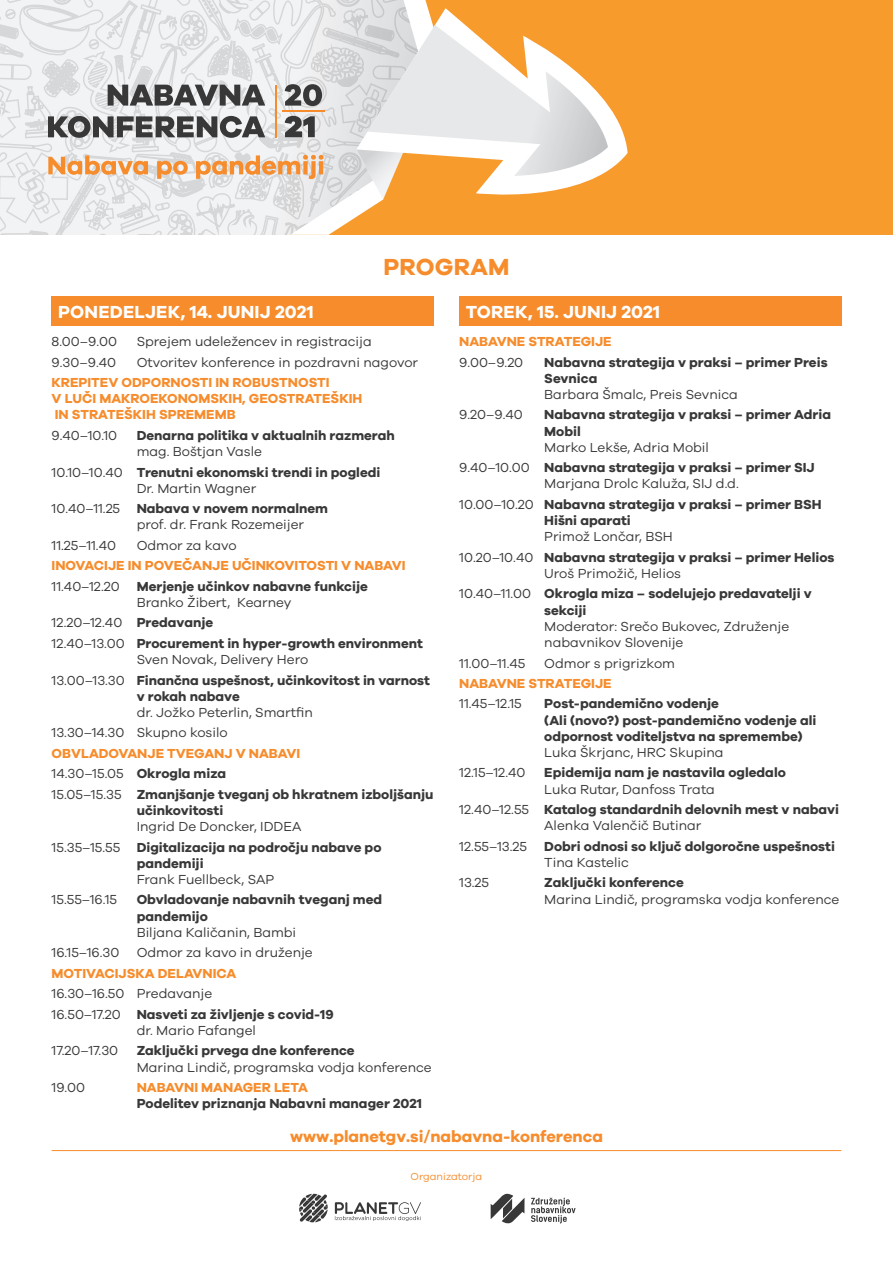
<style>
.page{position:relative;width:893px;height:1263px;background:#fff}
.page>*{position:absolute;margin:0;border:0;box-sizing:border-box;transform-origin:0 0}
.t1{font:700 24px "Galano Grotesque";letter-spacing:.01em;color:#f68c2c}
.t2{font:700 18px "Galano Grotesque";letter-spacing:.01em;color:#fff}
.t3{font:700 16.5px "Galano Grotesque";color:#f68c2c}
.t4{font:700 13.5px/20.4px "Galano Grotesque";color:#383839}
.t5{font:13.5px/20.4px "Galano Grotesque";color:#383839}
.t6{font:700 13.5px/16.2px "Galano Grotesque";color:#f68c2c}
.t7{font:10.5px "Galano Grotesque";color:#f68c2c}
.s1{font-weight:400}
.s2{font-weight:700}
.s3{font-weight:400;color:#383839}
.s4{color:#383839}
.s5{color:#f68c2c}
</style>
<div class="page">
<div style="left:0;top:0;width:893px;height:235px;background:#f89b2d"></div>
<svg style="left:608px;top:105px;width:20px;height:66px"></svg>
<svg style="left:0;top:0;width:608px;height:235px"></svg>
<div style="left:52px;top:296px;width:382px;height:30px;background:#f68c2c"></div>
<div style="left:459px;top:296px;width:382px;height:30px;background:#f68c2c"></div>
<hr style="left:52px;top:1150px;width:789px;height:1px;background:#f68c2c">
<svg style="left:491px;top:1194px;width:33px;height:30px"></svg>
<svg style="left:531px;top:1197px;width:45px;height:26px"></svg>
<svg style="left:299px;top:1194px;width:29px;height:28px"></svg>
<svg style="left:335px;top:1202px;width:86px;height:19px"></svg>
<h1 class="t1" style="left:383px;top:252px;width:128px">PROGRAM</h1>
<h2 class="t2" style="left:58px;top:301px;width:257px">PONEDELJEK, 14. JUNIJ 2021</h2>
<p class="t5" style="left:52px;top:331px;width:67px">8.00–9.00</p>
<p class="t5" style="left:137px;top:331px;width:237px">Sprejem udeležencev in registracija</p>
<p class="t5" style="left:52px;top:351px;width:66px">9.30–9.40</p>
<p class="t5" style="left:137px;top:351px;width:283px">Otvoritev konference in pozdravni nagovor</p>
<p class="t6" style="left:52px;top:374px;width:312px">KREPITEV ODPORNOSTI IN ROBUSTNOSTI<br>V LUČI MAKROEKONOMSKIH, GEOSTRATEŠKIH<br>IN STRATEŠKIH SPREMEMB</p>
<p class="t5" style="left:52px;top:425px;width:67px">9.40–10.10</p>
<p class="t4" style="left:137px;top:425px;width:260px">Denarna politika v aktualnih razmerah</p>
<p class="t4" style="left:52px;top:441px;width:330px;text-indent:85px"><span class="s1">mag. Boštjan Vasle<br>10.10–10.40</span> Trenutni ekonomski trendi in pogledi</p>
<p class="t5" style="left:52px;top:478px;width:278px;text-indent:85px">Dr. Martin Wagner<br>10.40–11.25 <span class="s2">Nabava v novem normalnem</span></p>
<p class="t5" style="left:137px;top:514px;width:169px">prof. dr. Frank Rozemeijer</p>
<p class="t5" style="left:52px;top:535px;width:66px">11.25–11.40</p>
<p class="t5" style="left:137px;top:535px;width:101px">Odmor za kavo</p>
<p class="t6" style="left:52px;top:555px;width:356px;line-height:20.4px">INOVACIJE IN POVEČANJE UČINKOVITOSTI V NABAVI<br><span class="s3">11.40–12.20</span> <span class="s4">Merjenje učinkov nabavne funkcije</span></p>
<p class="t4" style="left:52px;top:592px;width:373px;text-indent:85px"><span class="s1">Branko Žibert, Kearney<br>12.20–12.40</span> Predavanje<br><span class="s1">12.40–13.00</span> Procurement in hyper-growth environment</p>
<p class="t4" style="left:52px;top:649px;width:380px;text-indent:85px"><span class="s1">Sven Novak, Delivery Hero<br>13.00–13.30</span> Finančna uspešnost, učinkovitost in varnost</p>
<p class="t4" style="left:137px;top:685px;width:105px">v rokah nabave</p>
<p class="t5" style="left:52px;top:702px;width:263px;text-indent:85px">dr. Jožko Peterlin, Smartfin<br>13.30–14.30 Skupno kosilo</p>
<p class="t4" style="left:52px;top:743px;width:383px"><span class="s5">OBVLADOVANJE TVEGANJ V NABAVI<br></span><span class="s1">14.30–15.05</span> Okrogla miza<br><span class="s1">15.05–15.35</span> Zmanjšanje tveganj ob hkratnem izboljšanju</p>
<p class="t4" style="left:137px;top:800px;width:88px">učinkovitosti</p>
<p class="t5" style="left:52px;top:816px;width:331px;text-align:center">Ingrid De Doncker, IDDEA<br>15.35–15.55 <span class="s2">Digitalizacija na področju nabave po</span></p>
<p class="t4" style="left:137px;top:853px;width:69px">pandemiji</p>
<p class="t5" style="left:137px;top:869px;width:139px">Frank Fuellbeck, SAP</p>
<p class="t5" style="left:52px;top:889px;width:67px">15.55–16.15</p>
<p class="t4" style="left:137px;top:891px;width:247px;line-height:16.2px">Obvladovanje nabavnih tveganj med pandemijo</p>
<p class="t5" style="left:137px;top:922px;width:161px">Biljana Kaličanin, Bambi</p>
<p class="t5" style="left:52px;top:942px;width:69px">16.15–16.30</p>
<p class="t5" style="left:137px;top:942px;width:178px">Odmor za kavo in druženje</p>
<p class="t6" style="left:52px;top:965px;width:186px">MOTIVACIJSKA DELAVNICA</p>
<p class="t5" style="left:52px;top:983px;width:283px">16.30–16.50 Predavanje<br>16.50–17.20 <span class="s2">Nasveti za življenje s covid-19</span></p>
<p class="t5" style="left:137px;top:1020px;width:121px">dr. Mario Fafangel</p>
<p class="t5" style="left:52px;top:1040px;width:68px">17.20–17.30</p>
<p class="t4" style="left:137px;top:1040px;width:219px">Zaključki prvega dne konference</p>
<p class="t5" style="left:137px;top:1056px;width:297px">Marina Lindič, programska vodja konference</p>
<p class="t5" style="left:52px;top:1077px;width:35px">19.00</p>
<p class="t6" style="left:137px;top:1079px;width:173px">NABAVNI MANAGER LETA</p>
<p class="t4" style="left:137px;top:1093px;width:287px">Podelitev priznanja Nabavni manager 2021</p>
<h2 class="t2" style="left:466px;top:301px;width:196px">TOREK, 15. JUNIJ 2021</h2>
<p class="t6" style="left:459px;top:333px;width:154px">NABAVNE STRATEGIJE</p>
<p class="t5" style="left:459px;top:351px;width:65px">9.00–9.20</p>
<p class="t4" style="left:544px;top:353px;width:285px;line-height:16.2px">Nabavna strategija v praksi – primer Preis<br>Sevnica</p>
<p class="t5" style="left:544px;top:384px;width:195px">Barbara Šmalc, Preis Sevnica</p>
<p class="t5" style="left:459px;top:404px;width:65px">9.20–9.40</p>
<p class="t4" style="left:544px;top:406px;width:288px;line-height:16.2px">Nabavna strategija v praksi – primer Adria<br>Mobil</p>
<p class="t4" style="left:459px;top:437px;width:357px;text-indent:85px"><span class="s1">Marko Lekše, Adria Mobil<br>9.40–10.00</span> Nabavna strategija v praksi – primer SIJ</p>
<p class="t5" style="left:459px;top:473px;width:364px;text-align:center">Marjana Drolc Kaluža, SIJ d.d.<br>10.00–10.20 <span class="s2">Nabavna strategija v praksi – primer BSH</span></p>
<p class="t4" style="left:544px;top:510px;width:88px">Hišni aparati</p>
<p class="t4" style="left:459px;top:526px;width:377px;text-indent:85px"><span class="s1">Primož Lončar, BSH<br>10.20–10.40</span> Nabavna strategija v praksi – primer Helios</p>
<p class="t4" style="left:459px;top:563px;width:354px;text-indent:85px"><span class="s1">Uroš Primožič, Helios<br>10.40–11.00</span> Okrogla miza – sodelujejo predavatelji v</p>
<p class="t4" style="left:544px;top:599px;width:44px">sekciji</p>
<p class="t5" style="left:544px;top:618px;width:246px;line-height:16.2px">Moderator: Srečo Bukovec, Združenje nabavnikov Slovenije</p>
<p class="t5" style="left:459px;top:652px;width:68px">11.00–11.45</p>
<p class="t5" style="left:544px;top:652px;width:132px">Odmor s prigrizkom</p>
<p class="t6" style="left:459px;top:675px;width:154px">NABAVNE STRATEGIJE</p>
<p class="t5" style="left:459px;top:693px;width:64px">11.45–12.15</p>
<p class="t4" style="left:544px;top:695px;width:274px;line-height:16.2px">Post-pandemično vodenje<br>(Ali (novo?) post-pandemično vodenje ali odpornost voditeljstva na spremembe)</p>
<p class="t5" style="left:544px;top:742px;width:181px">Luka Škrjanc, HRC Skupina</p>
<p class="t5" style="left:459px;top:762px;width:68px">12.15–12.40</p>
<p class="t4" style="left:544px;top:762px;width:243px">Epidemija nam je nastavila ogledalo</p>
<p class="t4" style="left:459px;top:778px;width:381px;text-indent:85px"><span class="s1">Luka Rutar, Danfoss Trata<br>12.40–12.55</span> Katalog standardnih delovnih mest v nabavi</p>
<p class="t5" style="left:544px;top:815px;width:159px">Alenka Valenčič Butinar</p>
<p class="t5" style="left:459px;top:836px;width:69px">12.55–13.25</p>
<p class="t4" style="left:544px;top:835px;width:292px">Dobri odnosi so ključ dolgoročne uspešnosti</p>
<p class="t5" style="left:544px;top:852px;width:86px">Tina Kastelic</p>
<p class="t5" style="left:459px;top:872px;width:31px">13.25</p>
<p class="t4" style="left:544px;top:872px;width:141px">Zaključki konference</p>
<p class="t5" style="left:544px;top:888px;width:297px">Marina Lindič, programska vodja konference</p>
<p class="t3" style="left:290px;top:1126px;width:314px">www.planetgv.si/nabavna-konferenca</p>
<p class="t7" style="left:411px;top:1170px;width:73px">Organizatorja</p>
</div>
